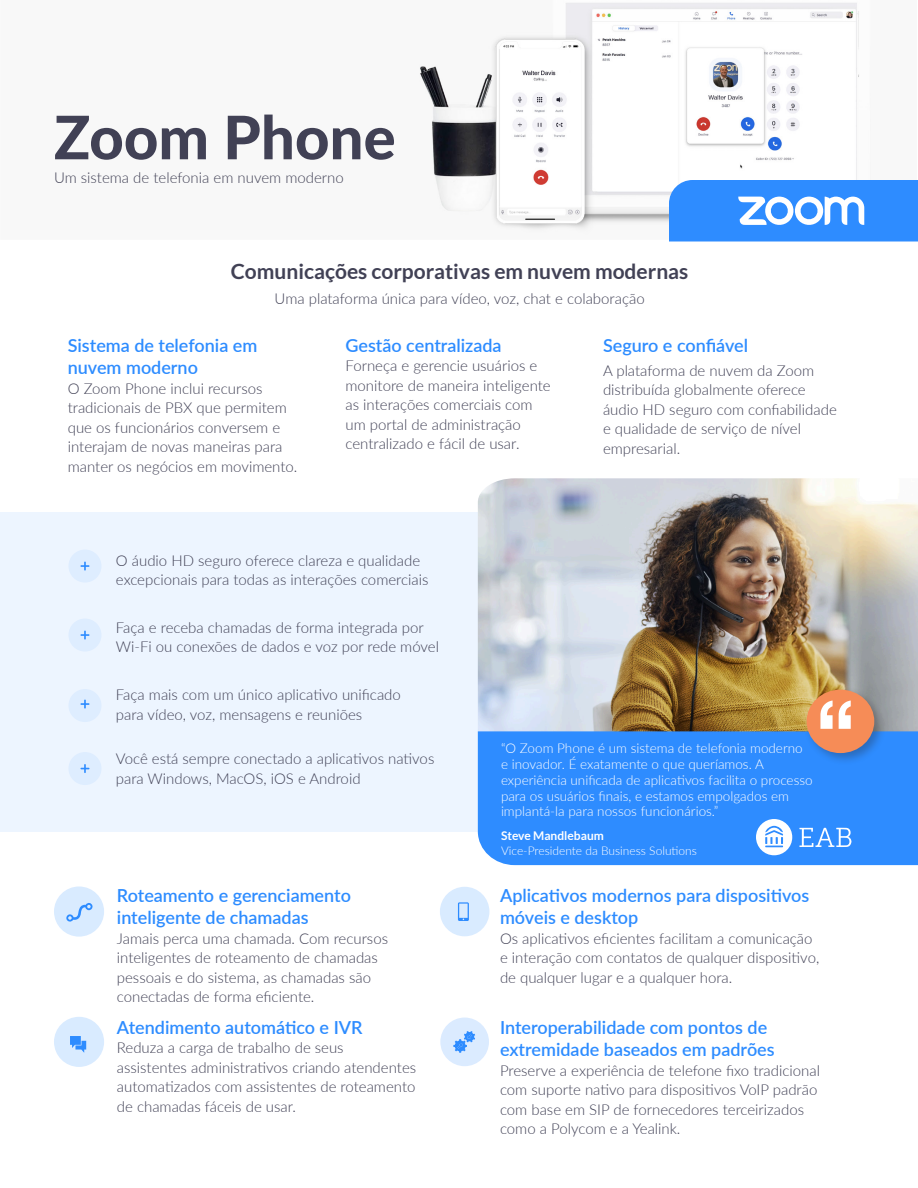
<style>
.page{position:relative;width:918px;height:1188px;background:#fff}
.page>*{position:absolute;margin:0;border:0;box-sizing:border-box;transform-origin:0 0}
.t1{font:800 60px "Lato";color:#414155}
.t2{font:700 21px "Lato";color:#414155}
.t3{font:600 18px/22.5px "Lato";color:#2d8cff}
.Body_-_10pt___15pt{font:300 15px/19.5px "Lato";color:#414155}
.Body{font:300 15px "Lato";color:#414155}
.Body_-_9pt___12pt{font:300 13.5px/15.8px "Lato";color:#fff}
.Body_-_10pt___15pt-2{font:300 12px "Lato";color:#fff}
.Body_-_10pt___15pt-3{font:700 12px "Lato";color:#fff}
</style>
<div class="page">
<div style="left:0;top:512px;width:515px;height:319px;background:#edf5ff"></div>
<img style="left:478px;top:478px;width:440px;height:253px">
<div style="left:478px;top:731px;width:440px;height:134px;background:#2e8cff"></div>
<div style="left:803px;top:686px;width:84px;height:80px;background:#231f20;opacity:.3"></div>
<div style="left:807px;top:690px;width:67px;height:63px;background:#f68c57;border-radius:50%"></div>
<div style="left:68px;top:550px;width:33px;height:33px;background:#deedff;border-radius:50%"></div>
<svg style="left:80px;top:562px;width:9px;height:9px"></svg>
<div style="left:68px;top:619px;width:33px;height:33px;background:#deedff;border-radius:50%"></div>
<svg style="left:80px;top:631px;width:9px;height:9px"></svg>
<div style="left:68px;top:689px;width:33px;height:33px;background:#deedff;border-radius:50%"></div>
<svg style="left:80px;top:700px;width:9px;height:9px"></svg>
<div style="left:68px;top:752px;width:33px;height:33px;background:#deedff;border-radius:50%"></div>
<svg style="left:80px;top:764px;width:9px;height:9px"></svg>
<img style="left:420px;top:3px;width:439px;height:227px">
<svg style="left:820px;top:701px;width:31px;height:28px"></svg>
<div style="left:440px;top:1018px;width:49px;height:48px;background:#dbebff;border-radius:50%"></div>
<svg style="left:453px;top:1031px;width:22px;height:22px"></svg>
<svg style="left:756px;top:819px;width:36px;height:36px"></svg>
<svg style="left:799px;top:828px;width:52px;height:19px"></svg>
<div style="left:54px;top:1017px;width:50px;height:50px;background:#d9ebff;border-radius:50%"></div>
<svg style="left:70px;top:1036px;width:16px;height:17px"></svg>
<div style="left:54px;top:887px;width:50px;height:50px;background:#d9ebff;border-radius:50%"></div>
<svg style="left:66px;top:903px;width:27px;height:19px"></svg>
<div style="left:440px;top:887px;width:49px;height:49px;background:#d9ebff;border-radius:50%"></div>
<svg style="left:458px;top:902px;width:11px;height:19px"></svg>
<svg style="left:658px;top:168px;width:260px;height:74px"></svg>
<h1 class="t1" style="left:54px;top:93px;width:343px">Zoom Phone</h1>
<p class="Body_-_10pt___15pt" style="left:54px;top:168px;width:291px">Um sistema de telefonia em nuvem moderno</p>
<h1 class="t2" style="left:231px;top:259px;width:459px">Comunicações corporativas em nuvem modernas</h1>
<p class="Body" style="left:275px;top:288px;width:372px">Uma plataforma única para vídeo, voz, chat e colaboração</p>
<h2 class="t3" style="left:68px;top:333px;width:191px">Sistema de telefonia em nuvem moderno</h2>
<p class="Body_-_10pt___15pt" style="left:68px;top:378px;width:231px">O Zoom Phone inclui recursos tradicionais de PBX que permitem que os funcionários conversem e interajam de novas maneiras para manter os negócios em movimento.</p>
<h2 class="t3" style="left:603px;top:333px;width:147px">Seguro e confiável</h2>
<h2 class="Body_-_10pt___15pt" style="left:603px;top:360px;width:235px">A plataforma de nuvem da Zoom distribuída globalmente oferece áudio HD seguro com confiabilidade e qualidade de serviço de nível empresarial.</h2>
<h2 class="t3" style="left:346px;top:333px;width:158px">Gestão centralizada</h2>
<p class="Body_-_10pt___15pt" style="left:346px;top:355px;width:207px">Forneça e gerencie usuários e monitore de maneira inteligente as interações comerciais com um portal de administração centralizado e fácil de usar.</p>
<p class="Body_-_10pt___15pt" style="left:116px;top:550px;width:314px">O áudio HD seguro oferece clareza e qualidade excepcionais para todas as interações comerciais</p>
<p class="Body_-_10pt___15pt" style="left:116px;top:617px;width:325px">Faça e receba chamadas de forma integrada por<br>Wi-Fi ou conexões de dados e voz por rede móvel</p>
<p class="Body_-_10pt___15pt" style="left:116px;top:685px;width:286px">Faça mais com um único aplicativo unificado para vídeo, voz, mensagens e reuniões</p>
<p class="Body_-_10pt___15pt" style="left:116px;top:749px;width:320px">Você está sempre conectado a aplicativos nativos para Windows, MacOS, iOS e Android</p>
<p class="Body_-_9pt___12pt" style="left:501px;top:740px;width:313px">“O Zoom Phone é um sistema de telefonia moderno e inovador. É exatamente o que queríamos. A experiência unificada de aplicativos facilita o processo para os usuários finais, e estamos empolgados em implantá-la para nossos funcionários.”</p>
<p class="Body_-_10pt___15pt-3" style="left:501px;top:829px;width:105px">Steve Mandlebaum</p>
<p class="Body_-_10pt___15pt-2" style="left:501px;top:843px;width:197px">Vice-Presidente da Business Solutions</p>
<h2 class="t3" style="left:117px;top:883px;width:236px">Roteamento e gerenciamento inteligente de chamadas</h2>
<p class="Body_-_10pt___15pt" style="left:117px;top:928px;width:273px">Jamais perca uma chamada. Com recursos inteligentes de roteamento de chamadas pessoais e do sistema, as chamadas são conectadas de forma eficiente.</p>
<h2 class="t3" style="left:500px;top:883px;width:311px">Aplicativos modernos para dispositivos móveis e desktop</h2>
<p class="Body_-_10pt___15pt" style="left:500px;top:928px;width:321px">Os aplicativos eficientes facilitam a comunicação e interação com contatos de qualquer dispositivo, de qualquer lugar e a qualquer hora.</p>
<h2 class="t3" style="left:117px;top:1015px;width:247px">Atendimento automático e IVR</h2>
<p class="Body_-_10pt___15pt" style="left:117px;top:1038px;width:301px">Reduza a carga de trabalho de seus assistentes administrativos criando atendentes automatizados com assistentes de roteamento de chamadas fáceis de usar.</p>
<h2 class="t3" style="left:500px;top:1015px;width:276px">Interoperabilidade com pontos de extremidade baseados em padrões</h2>
<p class="Body_-_10pt___15pt" style="left:500px;top:1060px;width:322px">Preserve a experiência de telefone fixo tradicional com suporte nativo para dispositivos VoIP padrão com base em SIP de fornecedores terceirizados como a Polycom e a Yealink.</p>
</div>
